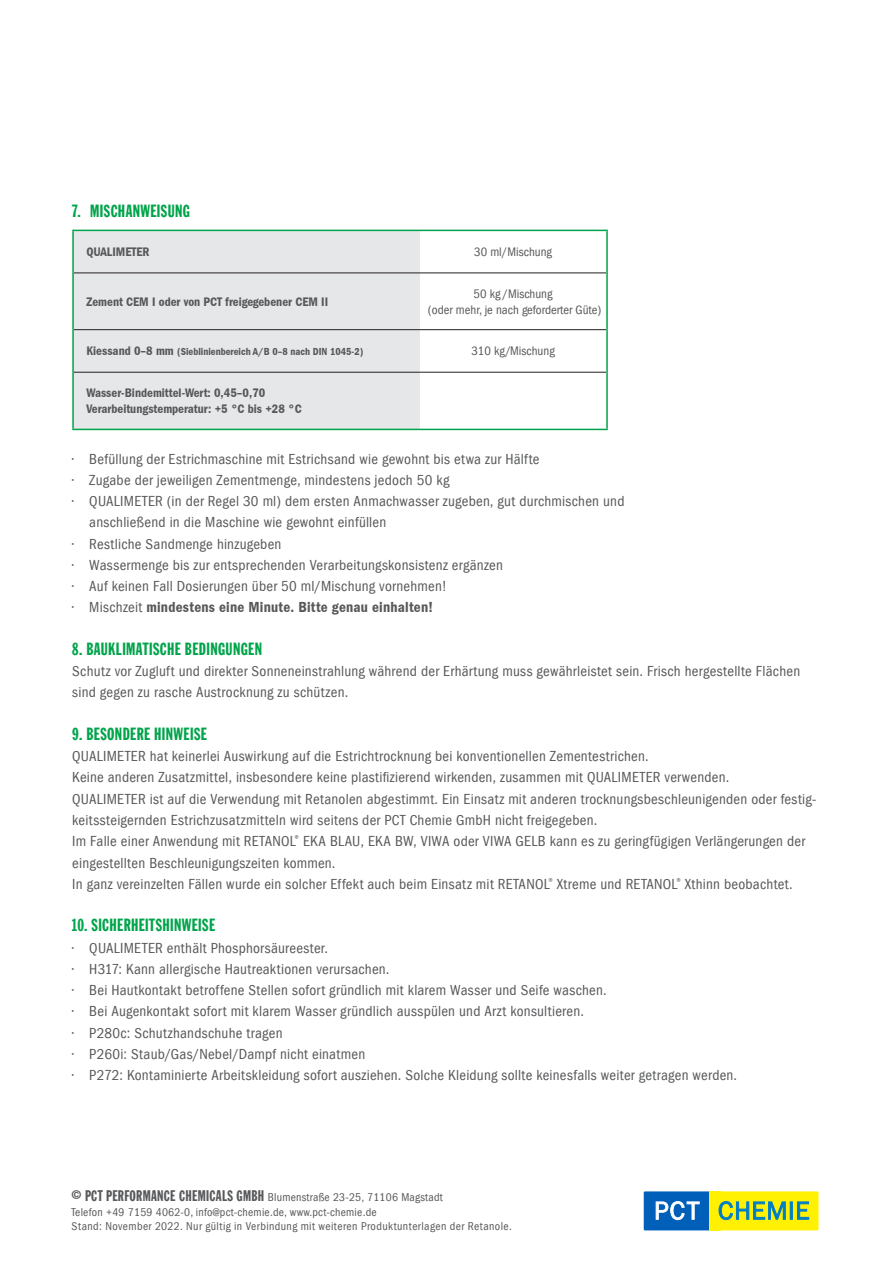
<style>
.page{position:relative;width:893px;height:1263px;background:#fff}
.page>*{position:absolute;margin:0;border:0;box-sizing:border-box;transform-origin:0 0}
.Subhead{font:17.25px "Franklin Gothic LT Extra Cond";letter-spacing:.02em;color:#00a44a}
.Text{font:condensed 15px/21.3px "Franklin Gothic";letter-spacing:.015em;color:#57585a}
.Text-2{font:600 condensed 15px "Franklin Gothic";letter-spacing:.015em;color:#57585a}
.t1{font:600 condensed 12.75px "Franklin Gothic";color:#57585a}
.t2{font:condensed 12.75px "Franklin Gothic";color:#57585a}
.Adresse{font:condensed 11.7px "Franklin Gothic";letter-spacing:.03em;color:#57585a}
.t3{font:600 condensed 10.5px "Franklin Gothic";color:#57585a}
.s1{font-size:12.75px}
.s2{font-weight:400}
.s3{font-family:"Franklin Gothic LT Extra Cond";font-stretch:normal;font-size:15px}
</style>
<div class="page">
<div style="left:644px;top:1191px;width:70px;height:39px;background:#005fb9"></div>
<div style="left:709px;top:1191px;width:109px;height:39px;background:#fff101"></div>
<svg style="left:655px;top:1201px;width:45px;height:19px"></svg>
<svg style="left:718px;top:1201px;width:68px;height:19px"></svg>
<div style="left:790px;top:1201px;width:3px;height:19px;background:#007ec5;border:1px solid #007ec5"></div>
<svg style="left:797px;top:1201px;width:13px;height:19px"></svg>
<div style="left:74px;top:231px;width:346px;height:198px;background:#e6e7e9"></div>
<hr style="left:74px;top:272px;width:346px;height:1px;background:#231f20">
<hr style="left:420px;top:272px;width:186px;height:1px;background:#231f20">
<hr style="left:606px;top:231px;width:2px;height:42px;background:#00a44a">
<hr style="left:606px;top:273px;width:2px;height:57px;background:#00a44a">
<hr style="left:606px;top:372px;width:2px;height:57px;background:#00a44a">
<hr style="left:72px;top:231px;width:2px;height:42px;background:#00a44a">
<hr style="left:72px;top:273px;width:2px;height:57px;background:#00a44a">
<hr style="left:72px;top:372px;width:2px;height:57px;background:#00a44a">
<hr style="left:72px;top:429px;width:348px;height:1px;background:#00a44a">
<hr style="left:420px;top:429px;width:188px;height:1px;background:#00a44a">
<hr style="left:72px;top:230px;width:348px;height:1px;background:#00a44a">
<hr style="left:420px;top:230px;width:188px;height:1px;background:#00a44a">
<hr style="left:74px;top:329px;width:346px;height:1px;background:#231f20">
<hr style="left:420px;top:329px;width:186px;height:1px;background:#231f20">
<hr style="left:74px;top:372px;width:346px;height:1px;background:#231f20">
<hr style="left:420px;top:372px;width:186px;height:1px;background:#231f20">
<hr style="left:72px;top:330px;width:2px;height:42px;background:#00a44a">
<hr style="left:606px;top:330px;width:2px;height:42px;background:#00a44a">
<p class="Subhead" style="left:72px;top:202px;width:119px">7. MISCHANWEISUNG</p>
<p class="t1" style="left:87px;top:245px;width:64px">QUALIMETER</p>
<p class="t2" style="left:474px;top:245px;width:79px">30 ml/Mischung</p>
<p class="t1" style="left:87px;top:294px;width:243px">Zement CEM I oder von PCT freigegebener CEM II</p>
<p class="t2" style="left:474px;top:286px;width:80px">50 kg /Mischung</p>
<p class="t2" style="left:428px;top:302px;width:175px">(oder mehr, je nach geforderter Güte)</p>
<p class="t3" style="left:87px;top:346px;width:278px"><span class="s1">Kiessand 0–8 mm</span> (Sieblinienbereich A/B 0–8 nach DIN 1045-2)</p>
<p class="t2" style="left:471px;top:344px;width:85px">310 kg/Mischung</p>
<p class="t1" style="left:87px;top:386px;width:180px">Wasser-Bindemittel-Wert: 0,45–0,70</p>
<p class="t1" style="left:87px;top:401px;width:217px">Verarbeitungstemperatur: +5 °C bis +28 °C</p>
<p class="Text" style="left:72px;top:448px;width:469px">• Befüllung der Estrichmaschine mit Estrichsand wie gewohnt bis etwa zur Hälfte</p>
<p class="Text" style="left:72px;top:469px;width:379px">• Zugabe der jeweiligen Zementmenge, mindestens jedoch 50 kg</p>
<p class="Text" style="left:89px;top:491px;width:537px;text-indent:-17px">• QUALIMETER (in der Regel 30 ml) dem ersten Anmachwasser zugeben, gut durchmischen und anschließend in die Maschine wie gewohnt einfüllen</p>
<p class="Text" style="left:72px;top:533px;width:211px">• Restliche Sandmenge hinzugeben</p>
<p class="Text" style="left:72px;top:554px;width:432px">• Wassermenge bis zur entsprechenden Verarbeitungskonsistenz ergänzen</p>
<p class="Text" style="left:72px;top:576px;width:376px">• Auf keinen Fall Dosierungen über 50 ml/Mischung vornehmen!</p>
<p class="Text-2" style="left:72px;top:599px;width:362px"><span class="s2">• Mischzeit</span> mindestens eine Minute. Bitte genau einhalten!</p>
<p class="Subhead" style="left:72px;top:640px;width:191px">8. BAUKLIMATISCHE BEDINGUNGEN</p>
<p class="Text" style="left:72px;top:661px;width:729px">Schutz vor Zugluft und direkter Sonneneinstrahlung während der Erhärtung muss gewährleistet sein. Frisch hergestellte Flächen sind gegen zu rasche Austrocknung zu schützen.</p>
<p class="Subhead" style="left:72px;top:725px;width:136px">9. BESONDERE HINWEISE</p>
<p class="Text" style="left:72px;top:746px;width:578px">QUALIMETER hat keinerlei Auswirkung auf die Estrichtrocknung bei konventionellen Zementestrichen.</p>
<p class="Text" style="left:72px;top:767px;width:658px">Keine anderen Zusatzmittel, insbesondere keine plastifizierend wirkenden, zusammen mit QUALIMETER verwenden.</p>
<p class="Text" style="left:72px;top:788px;width:746px">QUALIMETER ist auf die Verwendung mit Retanolen abgestimmt. Ein Einsatz mit anderen trocknungsbeschleunigenden oder festig&shy;keitssteigernden Estrichzusatzmitteln wird seitens der PCT Chemie GmbH nicht freigegeben.</p>
<p class="Text" style="left:72px;top:831px;width:734px">Im Falle einer Anwendung mit RETANOL<sup>®</sup> EKA BLAU, EKA BW, VIWA oder VIWA GELB kann es zu geringfügigen Verlängerungen der eingestellten Beschleunigungszeiten kommen.</p>
<p class="Text" style="left:72px;top:873px;width:722px">In ganz vereinzelten Fällen wurde ein solcher Effekt auch beim Einsatz mit RETANOL<sup>®</sup> Xtreme und RETANOL<sup>®</sup> Xthinn beobachtet.</p>
<p class="Subhead" style="left:72px;top:916px;width:144px">10. SICHERHEITSHINWEISE</p>
<p class="Text" style="left:72px;top:937px;width:257px">• QUALIMETER enthält Phosphorsäureester.</p>
<p class="Text" style="left:72px;top:958px;width:319px">• H317: Kann allergische Hautreaktionen verursachen.</p>
<p class="Text" style="left:72px;top:980px;width:536px">• Bei Hautkontakt betroffene Stellen sofort gründlich mit klarem Wasser und Seife waschen.</p>
<p class="Text" style="left:72px;top:1001px;width:513px">• Bei Augenkontakt sofort mit klarem Wasser gründlich ausspülen und Arzt konsultieren.</p>
<p class="Text" style="left:72px;top:1022px;width:212px">• P280c: Schutzhandschuhe tragen</p>
<p class="Text" style="left:72px;top:1043px;width:294px">• P260i: Staub/Gas/Nebel/Dampf nicht einatmen</p>
<p class="Text" style="left:72px;top:1065px;width:666px">• P272: Kontaminierte Arbeitskleidung sofort ausziehen. Solche Kleidung sollte keinesfalls weiter getragen werden.</p>
<p class="Adresse" style="left:72px;top:1191px;width:373px"><span class="s3">© PCT PERFORMANCE CHEMICALS GMBH</span> Blumenstraße 23-25, 71106 Magstadt</p>
<p class="Adresse" style="left:72px;top:1205px;width:307px">Telefon +49 7159 4062-0, info@pct-chemie.de, www.pct-chemie.de</p>
<p class="Adresse" style="left:72px;top:1219px;width:442px">Stand: November 2022. Nur gültig in Verbindung mit weiteren Produktunterlagen der Retanole.</p>
</div>
